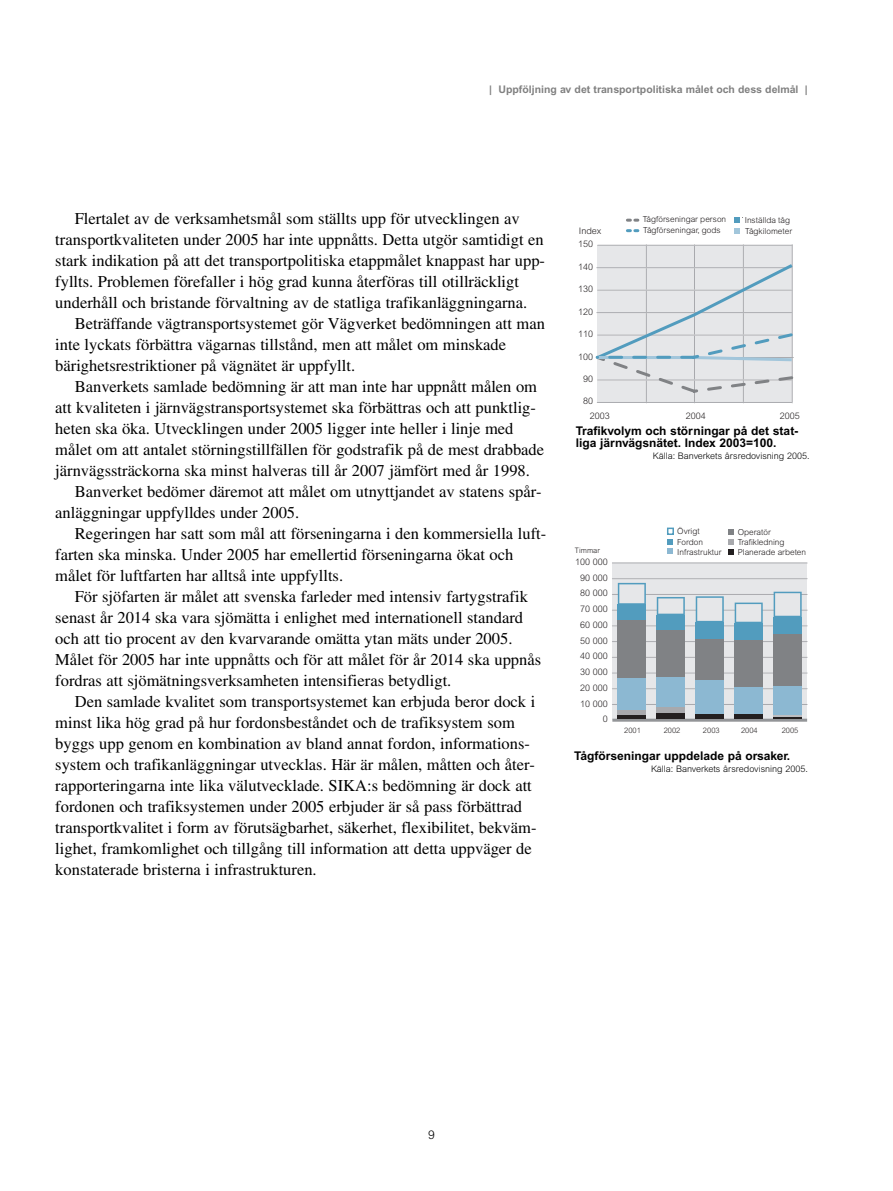
<style>
.page{position:relative;width:893px;height:1191px;background:#fff}
.page>*{position:absolute;margin:0;border:0;box-sizing:border-box;transform-origin:0 0}
.t1{font:16.5px/21px "Times";color:#000}
.t2{font:700 12px/12.8px "Arial";color:#000}
.t3{font:300 12px "Arial";color:#000}
.t4{font:700 10.5px "Arial";color:#808080}
.t5{font:300 9px "Arial";color:#231f20}
.t6{font:300 9px "Arial";color:#000}
.t7{font:300 8.25px/10.6px "Arial";color:#231f20}
.t8{font:300 7.5px "Arial";color:#231f20}
</style>
<div class="page">
<div style="left:612px;top:562px;width:195px;height:157px;background:#e6e7e9"></div>
<div style="left:667px;top:527px;width:7px;height:8px;border:2px solid #529cbe"></div>
<hr style="left:612px;top:718px;width:195px;height:3px;background:#939598">
<hr style="left:612px;top:704px;width:195px;height:1px;background:#a8a9ad">
<hr style="left:612px;top:688px;width:195px;height:1px;background:#a8a9ad">
<hr style="left:612px;top:672px;width:195px;height:1px;background:#a8a9ad">
<hr style="left:612px;top:657px;width:195px;height:1px;background:#a8a9ad">
<hr style="left:612px;top:641px;width:195px;height:1px;background:#a8a9ad">
<hr style="left:612px;top:625px;width:195px;height:1px;background:#a8a9ad">
<hr style="left:612px;top:610px;width:195px;height:1px;background:#a8a9ad">
<hr style="left:612px;top:594px;width:195px;height:1px;background:#a8a9ad">
<hr style="left:612px;top:578px;width:195px;height:1px;background:#a8a9ad">
<hr style="left:612px;top:562px;width:195px;height:1px;background:#a8a9ad">
<svg style="left:618px;top:583px;width:28px;height:21px"></svg>
<svg style="left:657px;top:597px;width:28px;height:18px"></svg>
<svg style="left:696px;top:596px;width:28px;height:26px"></svg>
<svg style="left:735px;top:602px;width:28px;height:21px"></svg>
<svg style="left:774px;top:591px;width:28px;height:26px"></svg>
<div style="left:618px;top:714px;width:28px;height:5px;background:#231f20"></div>
<div style="left:657px;top:712px;width:28px;height:6px;background:#231f20"></div>
<div style="left:696px;top:713px;width:28px;height:5px;background:#231f20"></div>
<div style="left:735px;top:713px;width:28px;height:6px;background:#231f20"></div>
<svg style="left:774px;top:716px;width:28px;height:3px"></svg>
<svg style="left:618px;top:709px;width:28px;height:5px"></svg>
<div style="left:657px;top:705px;width:28px;height:7px;background:#a8a9ad"></div>
<svg style="left:774px;top:715px;width:28px;height:1px"></svg>
<div style="left:618px;top:678px;width:28px;height:31px;background:#8cb8d2"></div>
<div style="left:657px;top:677px;width:28px;height:30px;background:#8cb8d2"></div>
<div style="left:696px;top:680px;width:28px;height:33px;background:#8cb8d2"></div>
<div style="left:735px;top:686px;width:28px;height:27px;background:#8cb8d2"></div>
<div style="left:774px;top:685px;width:28px;height:30px;background:#8cb8d2"></div>
<div style="left:618px;top:620px;width:28px;height:57px;background:#808285"></div>
<div style="left:657px;top:630px;width:28px;height:47px;background:#808285"></div>
<div style="left:696px;top:639px;width:28px;height:41px;background:#808285"></div>
<div style="left:735px;top:639px;width:28px;height:47px;background:#808285"></div>
<div style="left:774px;top:633px;width:28px;height:52px;background:#808285"></div>
<div style="left:618px;top:604px;width:28px;height:16px;background:#529cbe"></div>
<div style="left:657px;top:615px;width:28px;height:15px;background:#529cbe"></div>
<div style="left:696px;top:622px;width:28px;height:17px;background:#529cbe"></div>
<div style="left:735px;top:623px;width:28px;height:16px;background:#529cbe"></div>
<div style="left:774px;top:617px;width:28px;height:16px;background:#529cbe"></div>
<svg style="left:728px;top:529px;width:6px;height:25px"></svg>
<svg style="left:668px;top:528px;width:5px;height:26px"></svg>
<div style="left:597px;top:245px;width:195px;height:158px;background:#e6e7e9"></div>
<hr style="left:646px;top:245px;width:1px;height:158px;background:#a8a9ad">
<hr style="left:743px;top:245px;width:1px;height:158px;background:#a8a9ad">
<hr style="left:694px;top:245px;width:1px;height:158px;background:#a8a9ad">
<hr style="left:792px;top:245px;width:1px;height:158px;background:#a8a9ad">
<svg style="left:734px;top:217px;width:6px;height:17px"></svg>
<hr style="left:597px;top:402px;width:195px;height:1px;background:#a8a9ad">
<hr style="left:598px;top:245px;width:194px;height:1px;background:#a8a9ad">
<svg style="left:595px;top:261px;width:199px;height:134px"></svg>
<svg style="left:627px;top:229px;width:11px;height:3px"></svg>
<svg style="left:627px;top:219px;width:11px;height:3px"></svg>
<p class="t4" style="left:489px;top:85px;width:320px">| Uppföljning av det transportpolitiska målet och dess delmål |</p>
<p class="t1" style="left:55px;top:209px;width:491px;text-indent:19px">Flertalet av de verksamhetsmål som ställts upp för utvecklingen av transportkvaliteten under 2005 har inte uppnåtts. Detta utgör samtidigt en stark indikation på att det transportpolitiska etappmålet knappast har upp&shy;fyllts. Problemen förefaller i hög grad kunna återföras till otillräckligt underhåll och bristande förvaltning av de statliga trafikanläggningarna.</p>
<p class="t1" style="left:55px;top:314px;width:491px;text-indent:19px">Beträffande vägtransportsystemet gör Vägverket bedömningen att man inte lyckats förbättra vägarnas tillstånd, men att målet om minskade bärighetsrestriktioner på vägnätet är uppfyllt.</p>
<p class="t1" style="left:75px;top:377px;width:464px">Banverkets samlade bedömning är att man inte har uppnått målen om</p>
<p class="t1" style="left:55px;top:398px;width:482px">att kvaliteten i järnvägstransportsystemet ska förbättras och att punktlig-</p>
<p class="t1" style="left:55px;top:419px;width:460px">heten ska öka. Utvecklingen under 2005 ligger inte heller i linje med</p>
<p class="t1" style="left:55px;top:440px;width:490px">målet om att antalet störningstillfällen för godstrafik på de mest drabbade</p>
<p class="t1" style="left:55px;top:461px;width:476px">järnvägssträckorna ska minst halveras till år 2007 jämfört med år 1998.</p>
<p class="t1" style="left:75px;top:482px;width:468px">Banverket bedömer däremot att målet om utnyttjandet av statens spår-</p>
<p class="t1" style="left:55px;top:503px;width:246px">anläggningar uppfylldes under 2005.</p>
<p class="t1" style="left:75px;top:524px;width:473px">Regeringen har satt som mål att förseningarna i den kommersiella luft-</p>
<p class="t1" style="left:55px;top:545px;width:460px">farten ska minska. Under 2005 har emellertid förseningarna ökat och</p>
<p class="t1" style="left:55px;top:566px;width:289px">målet för luftfarten har alltså inte uppfyllts.</p>
<p class="t1" style="left:75px;top:587px;width:455px">För sjöfarten är målet att svenska farleder med intensiv fartygstrafik</p>
<p class="t1" style="left:55px;top:608px;width:469px">senast år 2014 ska vara sjömätta i enlighet med internationell standard</p>
<p class="t1" style="left:55px;top:629px;width:459px">och att tio procent av den kvarvarande omätta ytan mäts under 2005.</p>
<p class="t1" style="left:55px;top:650px;width:487px">Målet för 2005 har inte uppnåtts och för att målet för år 2014 ska uppnås</p>
<p class="t1" style="left:55px;top:671px;width:398px">fordras att sjömätningsverksamheten intensifieras betydligt.</p>
<p class="t1" style="left:75px;top:692px;width:462px">Den samlade kvalitet som transportsystemet kan erbjuda beror dock i</p>
<p class="t1" style="left:55px;top:713px;width:461px">minst lika hög grad på hur fordonsbeståndet och de trafiksystem som</p>
<p class="t1" style="left:55px;top:734px;width:476px">byggs upp genom en kombination av bland annat fordon, informations-</p>
<p class="t1" style="left:55px;top:755px;width:481px">system och trafikanläggningar utvecklas. Här är målen, måtten och åter-</p>
<p class="t1" style="left:55px;top:776px;width:478px">rapporteringarna inte lika välutvecklade. SIKA:s bedömning är dock att</p>
<p class="t1" style="left:55px;top:797px;width:468px">fordonen och trafiksystemen under 2005 erbjuder är så pass förbättrad</p>
<p class="t1" style="left:55px;top:818px;width:483px">transportkvalitet i form av förutsägbarhet, säkerhet, flexibilitet, bekväm-</p>
<p class="t1" style="left:55px;top:839px;width:478px">lighet, framkomlighet och tillgång till information att detta uppväger de</p>
<p class="t1" style="left:55px;top:860px;width:263px">konstaterade bristerna i infrastrukturen.</p>
<p class="t5" style="left:579px;top:227px;width:24px">Index</p>
<p class="t5" style="left:578px;top:241px;width:17px">150</p>
<p class="t5" style="left:578px;top:263px;width:17px">140</p>
<p class="t5" style="left:578px;top:285px;width:17px">130</p>
<p class="t5" style="left:578px;top:308px;width:17px">120</p>
<p class="t5" style="left:578px;top:330px;width:17px">110</p>
<p class="t5" style="left:578px;top:353px;width:17px">100</p>
<p class="t5" style="left:583px;top:375px;width:12px">90</p>
<p class="t5" style="left:583px;top:398px;width:12px">80</p>
<p class="t7" style="left:643px;top:215px;width:85px">Tågförseningar person</p>
<p class="t7" style="left:643px;top:225px;width:79px">Tågförseningar, gods</p>
<p class="t7" style="left:745px;top:216px;width:47px">Inställda tåg</p>
<p class="t7" style="left:745px;top:226px;width:48px">Tågkilometer</p>
<p class="t5" style="left:686px;top:412px;width:22px">2004</p>
<p class="t2" style="left:576px;top:425px;width:224px">Trafikvolym och störningar på det stat&shy;liga järnvägsnätet. Index 2003=100.</p>
<p class="t6" style="left:653px;top:452px;width:158px">Källa: Banverkets årsredovisning 2005.</p>
<p class="t5" style="left:590px;top:412px;width:22px">2003</p>
<p class="t5" style="left:780px;top:412px;width:22px">2005</p>
<p class="t8" style="left:575px;top:548px;width:26px">Timmar</p>
<p class="t5" style="left:575px;top:558px;width:34px">100 000</p>
<p class="t5" style="left:580px;top:574px;width:29px">90 000</p>
<p class="t5" style="left:580px;top:590px;width:29px">80 000</p>
<p class="t5" style="left:580px;top:605px;width:29px">70 000</p>
<p class="t5" style="left:580px;top:621px;width:29px">60 000</p>
<p class="t5" style="left:580px;top:637px;width:29px">50 000</p>
<p class="t5" style="left:580px;top:652px;width:29px">40 000</p>
<p class="t5" style="left:580px;top:668px;width:29px">30 000</p>
<p class="t5" style="left:580px;top:684px;width:29px">20 000</p>
<p class="t5" style="left:580px;top:700px;width:29px">10 000</p>
<p class="t5" style="left:603px;top:715px;width:7px">0</p>
<p class="t7" style="left:677px;top:526px;width:27px">Övrigt<br>Fordon</p>
<p class="t7" style="left:738px;top:527px;width:34px">Operatör</p>
<p class="t7" style="left:677px;top:547px;width:46px">Infrastruktur</p>
<p class="t7" style="left:738px;top:538px;width:70px;line-height:9.6px">Trafikledning<br>Planerade arbeten</p>
<p class="t8" style="left:624px;top:727px;width:18px">2001</p>
<p class="t8" style="left:664px;top:727px;width:18px">2002</p>
<p class="t8" style="left:703px;top:727px;width:18px">2003</p>
<p class="t8" style="left:741px;top:727px;width:18px">2004</p>
<p class="t8" style="left:782px;top:727px;width:18px">2005</p>
<p class="t2" style="left:574px;top:750px;width:218px">Tågförseningar uppdelade på orsaker.</p>
<p class="t6" style="left:651px;top:765px;width:158px">Källa: Banverkets årsredovisning 2005.</p>
<p class="t3" style="left:428px;top:1130px;width:8px">9</p>
</div>
